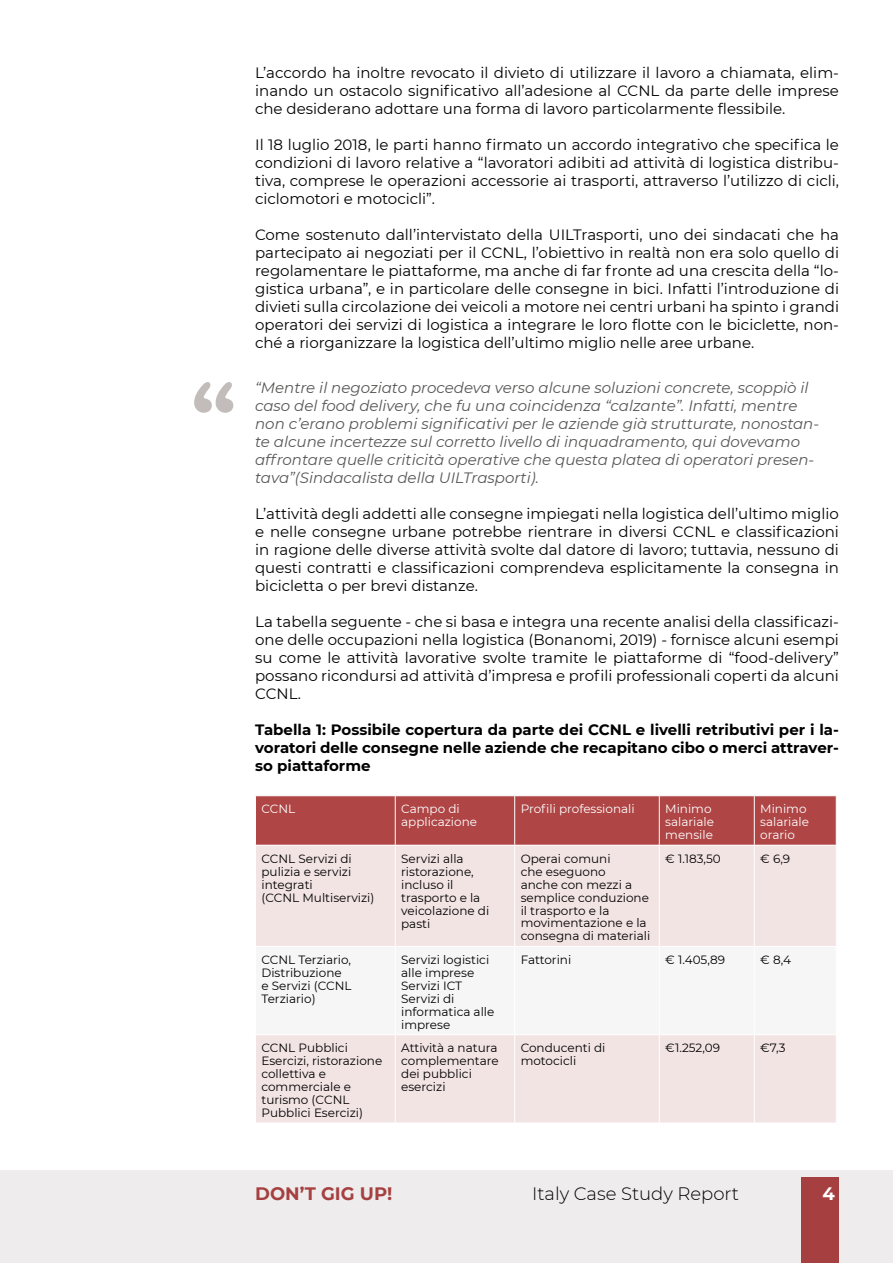
<style>
.page{position:relative;width:893px;height:1263px;background:#fff}
.page>*{position:absolute;margin:0;border:0;box-sizing:border-box;transform-origin:0 0}
.t1{font:700 72px "American Typewriter";color:#c2bdba;scale:1.17 1}
.t2{font:300 18px "Montserrat";color:#000}
.t3{font:700 18px "Montserrat";color:#a64040}
.t4{font:700 18px "Montserrat";color:#fff}
.t5{font:15px/18px "Montserrat";color:#000;text-align:justify}
.t6{font:italic 15px/18px "Montserrat";color:#575756}
.t7{font:700 15px/18px "Montserrat";color:#000;text-align:justify}
.t8{font:12px/12.9px "Montserrat";color:#000}
.t9{font:12px/12.9px "Montserrat";color:#fff}
</style>
<div class="page">
<div style="left:0;top:1170px;width:893px;height:93px;background:#eeecec"></div>
<div style="left:801px;top:1177px;width:38px;height:86px;background:#a64040"></div>
<div style="left:256px;top:796px;width:580px;height:49px;background:#af4545"></div>
<div style="left:256px;top:846px;width:580px;height:276px;background:#f3e4e4"></div>
<div style="left:256px;top:947px;width:580px;height:87px;background:#f6f6f6"></div>
<hr style="left:395px;top:796px;width:1px;height:49px;background:#fff">
<hr style="left:514px;top:796px;width:1px;height:49px;background:#fff">
<hr style="left:659px;top:796px;width:1px;height:49px;background:#fff">
<hr style="left:754px;top:796px;width:1px;height:49px;background:#fff">
<hr style="left:395px;top:845px;width:1px;height:101px;background:#fff">
<hr style="left:514px;top:845px;width:1px;height:101px;background:#fff">
<hr style="left:659px;top:845px;width:1px;height:101px;background:#fff">
<hr style="left:754px;top:845px;width:1px;height:101px;background:#fff">
<hr style="left:255px;top:946px;width:140px;height:1px;background:#fff">
<hr style="left:395px;top:946px;width:120px;height:1px;background:#fff">
<hr style="left:395px;top:947px;width:1px;height:87px;background:#fff">
<hr style="left:515px;top:946px;width:144px;height:1px;background:#fff">
<hr style="left:514px;top:947px;width:1px;height:87px;background:#fff">
<hr style="left:659px;top:946px;width:95px;height:1px;background:#fff">
<hr style="left:659px;top:947px;width:1px;height:87px;background:#fff">
<hr style="left:754px;top:946px;width:83px;height:1px;background:#fff">
<hr style="left:754px;top:947px;width:1px;height:87px;background:#fff">
<hr style="left:255px;top:1034px;width:140px;height:1px;background:#fff">
<hr style="left:395px;top:1034px;width:120px;height:1px;background:#fff">
<hr style="left:395px;top:1035px;width:1px;height:87px;background:#fff">
<hr style="left:515px;top:1034px;width:144px;height:1px;background:#fff">
<hr style="left:514px;top:1035px;width:1px;height:87px;background:#fff">
<hr style="left:659px;top:1034px;width:95px;height:1px;background:#fff">
<hr style="left:659px;top:1035px;width:1px;height:87px;background:#fff">
<hr style="left:754px;top:1034px;width:83px;height:1px;background:#fff">
<hr style="left:754px;top:1035px;width:1px;height:87px;background:#fff">
<h1 class="t1" style="left:189px;top:345px;width:43px">“</h1>
<p class="t5" style="left:255px;top:63px;width:585px">L’accordo ha inoltre revocato il divieto di utilizzare il lavoro a chiamata, elim&shy;inando un ostacolo significativo all’adesione al CCNL da parte delle imprese che desiderano adottare una forma di lavoro particolarmente flessibile.</p>
<p class="t5" style="left:255px;top:135px;width:585px">Il 18 luglio 2018, le parti hanno firmato un accordo integrativo che specifica le condizioni di lavoro relative a “lavoratori adibiti ad attività di logistica distribu&shy;tiva, comprese le operazioni accessorie ai trasporti, attraverso l’utilizzo di cicli, ciclomotori e motocicli”.</p>
<p class="t5" style="left:255px;top:225px;width:585px">Come sostenuto dall’intervistato della UILTrasporti, uno dei sindacati che ha partecipato ai negoziati per il CCNL, l’obiettivo in realtà non era solo quello di regolamentare le piattaforme, ma anche di far fronte ad una crescita della “lo&shy;gistica urbana”, e in particolare delle consegne in bici. Infatti l’introduzione di divieti sulla circolazione dei veicoli a motore nei centri urbani ha spinto i grandi operatori dei servizi di logistica a integrare le loro flotte con le biciclette, non&shy;ché a riorganizzare la logistica dell’ultimo miglio nelle aree urbane.</p>
<p class="t6" style="left:255px;top:378px;width:566px">“Mentre il negoziato procedeva verso alcune soluzioni concrete, scoppiò il caso del food delivery, che fu una coincidenza “calzante”. Infatti, mentre non c’erano problemi significativi per le aziende già strutturate, nonostan&shy;te alcune incertezze sul corretto livello di inquadramento, qui dovevamo affrontare quelle criticità operative che questa platea di operatori presen&shy;tava”(Sindacalista della UILTrasporti).</p>
<p class="t5" style="left:255px;top:504px;width:585px">L’attività degli addetti alle consegne impiegati nella logistica dell’ultimo miglio e nelle consegne urbane potrebbe rientrare in diversi CCNL e classificazioni in ragione delle diverse attività svolte dal datore di lavoro; tuttavia, nessuno di questi contratti e classificazioni comprendeva esplicitamente la consegna in bicicletta o per brevi distanze.</p>
<p class="t5" style="left:255px;top:612px;width:585px">La tabella seguente - che si basa e integra una recente analisi della classificazi&shy;one delle occupazioni nella logistica (Bonanomi, 2019) - fornisce alcuni esempi su come le attività lavorative svolte tramite le piattaforme di “food-delivery” possano ricondursi ad attività d’impresa e profili professionali coperti da alcuni CCNL.</p>
<p class="t7" style="left:255px;top:720px;width:585px">Tabella 1: Possibile copertura da parte dei CCNL e livelli retributivi per i la&shy;voratori delle consegne nelle aziende che recapitano cibo o merci attraver&shy;so piattaforme</p>
<p class="t9" style="left:261px;top:802px;width:35px">CCNL</p>
<p class="t9" style="left:401px;top:802px;width:77px">Campo di applicazione</p>
<p class="t9" style="left:521px;top:802px;width:116px">Profili professionali</p>
<p class="t9" style="left:665px;top:802px;width:50px">Minimo salariale mensile</p>
<p class="t9" style="left:760px;top:802px;width:50px">Minimo salariale orario</p>
<p class="t8" style="left:261px;top:852px;width:115px">CCNL Servizi di pulizia e servizi integrati<br>(CCNL Multiservizi)</p>
<p class="t8" style="left:401px;top:852px;width:90px">Servizi alla ristorazione, incluso il trasporto e la veicolazione di pasti</p>
<p class="t8" style="left:521px;top:852px;width:131px">Operai comuni<br>che eseguono<br>anche con mezzi a semplice conduzione il trasporto e la movimentazione e la consegna di materiali</p>
<p class="t8" style="left:665px;top:851px;width:57px">€ 1.183,50</p>
<p class="t8" style="left:760px;top:851px;width:32px">€ 6,9</p>
<p class="t8" style="left:261px;top:953px;width:92px">CCNL Terziario,<br>Distribuzione e Servizi (CCNL<br>Terziario)</p>
<p class="t8" style="left:401px;top:953px;width:95px">Servizi logistici alle imprese<br>Servizi ICT<br>Servizi di informatica alle imprese</p>
<p class="t8" style="left:521px;top:953px;width:52px">Fattorini</p>
<p class="t8" style="left:665px;top:953px;width:61px">€ 1.405,89</p>
<p class="t8" style="left:760px;top:953px;width:32px">€ 8,4</p>
<p class="t8" style="left:261px;top:1041px;width:122px">CCNL Pubblici<br>Esercizi, ristorazione collettiva e commerciale e turismo (CCNL<br>Pubblici Esercizi)</p>
<p class="t8" style="left:401px;top:1041px;width:99px">Attività a natura complementare dei pubblici esercizi</p>
<p class="t8" style="left:521px;top:1041px;width:86px">Conducenti di motocicli</p>
<p class="t8" style="left:665px;top:1041px;width:56px">€1.252,09</p>
<p class="t8" style="left:760px;top:1041px;width:27px">€7,3</p>
<p class="t3" style="left:255px;top:1181px;width:139px">DON’T GIG UP!</p>
<p class="t2" style="left:532px;top:1182px;width:208px">Italy Case Study Report</p>
<p class="t4" style="left:822px;top:1181px;width:14px">4</p>
</div>
